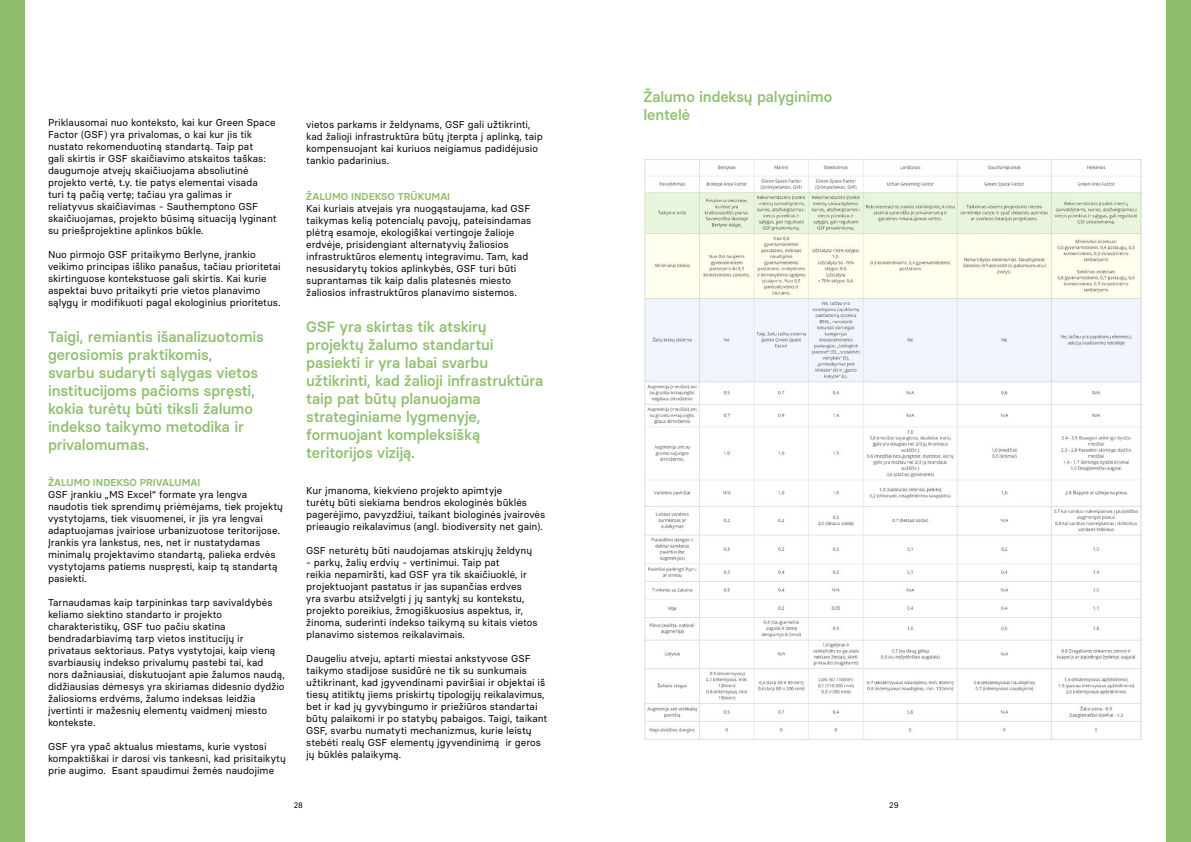
<style>
.page{position:relative;width:1191px;height:842px;background:#fff}
.page>*{position:absolute;margin:0;border:0;box-sizing:border-box;transform-origin:0 0}
.t1{font:500 15px/18px "Basier Square";letter-spacing:-.005em;color:#8fbf6e}
.t2{font:10px/12px "Basier Square";color:#000}
.t3{font:600 10px "Basier Square";color:#8fbf6e}
.t4{font:8px "Basier Square";color:#000}
</style>
<div class="page">
<div style="left:0;top:0;width:24px;height:842px;background:#8fbf6e"></div>
<div style="left:1167px;top:0;width:24px;height:842px;background:#8fbf6e"></div>
<img style="left:644px;top:159px;width:498px;height:581px">
<p class="t2" style="left:48px;top:116px;width:230px">Priklausomai nuo konteksto, kai kur Green Space Factor (GSF) yra privalomas, o kai kur jis tik nustato rekomenduotiną standartą. Taip pat<br>gali skirtis ir GSF skaičiavimo atskaitos taškas: daugumoje atvejų skaičiuojama absoliutinė projekto vertė, t.y. tie patys elementai visada<br>turi tą pačią vertę; tačiau yra galimas ir reliatyvus skaičiavimas - Sauthemptono GSF skaičiuojamas, projekto būsimą situaciją lyginant su priešprojektine aplinkos būkle.</p>
<p class="t2" style="left:48px;top:248px;width:234px">Nuo pirmojo GSF pritaikymo Berlyne, įrankio veikimo principas išliko panašus, tačiau prioritetai skirtinguose kontekstuose gali skirtis. Kai kurie aspektai buvo pritaikyti prie vietos planavimo sąlygų ir modifikuoti pagal ekologinius prioritetus.</p>
<h1 class="t1" style="left:48px;top:328px;width:217px">Taigi, remiantis išanalizuotomis gerosiomis praktikomis,<br>svarbu sudaryti sąlygas vietos institucijoms pačioms spręsti, kokia turėtų būti tiksli žalumo indekso taikymo metodika ir privalomumas.</h1>
<p class="t3" style="left:48px;top:476px;width:154px">ŽALUMO INDEKSO PRIVALUMAI</p>
<p class="t2" style="left:48px;top:488px;width:236px">GSF įrankiu „MS Excel“ formate yra lengva naudotis tiek sprendimų priėmėjams, tiek projektų vystytojams, tiek visuomenei, ir jis yra lengvai adaptuojamas įvairiose urbanizuotose teritorijose.<br>Įrankis yra lankstus, nes, net ir nustatydamas minimalų projektavimo standartą, palieka erdvės vystytojams patiems nuspręsti, kaip tą standartą pasiekti.</p>
<p class="t2" style="left:48px;top:596px;width:238px">Tarnaudamas kaip tarpininkas tarp savivaldybės keliamo siektino standarto ir projekto charakteristikų, GSF tuo pačiu skatina bendradarbiavimą tarp vietos institucijų ir privataus sektoriaus. Patys vystytojai, kaip vieną svarbiausių indekso privalumų pastebi tai, kad nors dažniausiai, diskutuojant apie žalumos naudą, didžiausias dėmesys yra skiriamas didesnio dydžio žaliosioms erdvėms, žalumo indeksas leidžia įvertinti ir mažesnių elementų vaidmenį miesto kontekste.</p>
<p class="t2" style="left:48px;top:740px;width:239px">GSF yra ypač aktualus miestams, kurie vystosi kompaktiškai ir darosi vis tankesni, kad prisitaikytų prie augimo. Esant spaudimui žemės naudojime</p>
<p class="t2" style="left:306px;top:118px;width:238px">vietos parkams ir želdynams, GSF gali užtikrinti, kad žalioji infrastruktūra būtų įterpta į aplinką, taip kompensuojant kai kuriuos neigiamus padidėjusio tankio padarinius.</p>
<p class="t3" style="left:306px;top:190px;width:145px">ŽALUMO INDEKSO TRŪKUMAI</p>
<p class="t2" style="left:306px;top:202px;width:226px">Kai kuriais atvejais yra nuogąstaujama, kad GSF taikymas kelią potencialų pavojų, pateisindamas plėtrą esamoje, ekologiškai vertingoje žalioje erdvėje, prisidengiant alternatyvių žaliosios infrastruktūros elementų integravimu. Tam, kad nesusidarytų tokios aplinkybės, GSF turi būti suprantamas tik kaip dalis platesnės miesto žaliosios infrastruktūros planavimo sistemos.</p>
<h1 class="t1" style="left:306px;top:318px;width:238px">GSF yra skirtas tik atskirų projektų žalumo standartui pasiekti ir yra labai svarbu užtikrinti, kad žalioji infrastruktūra taip pat būtų planuojama strateginiame lygmenyje, formuojant kompleksišką teritorijos viziją.</h1>
<p class="t2" style="left:306px;top:484px;width:241px">Kur įmanoma, kiekvieno projekto apimtyje<br>turėtų būti siekiama bendros ekologinės būklės pagerėjimo, pavyzdžiui, taikant biologinės įvairovės prieaugio reikalavimus (angl. biodiversity net gain).</p>
<p class="t2" style="left:306px;top:544px;width:228px">GSF neturėtų būti naudojamas atskirųjų želdynų</p>
<p class="t2" style="left:306px;top:556px;width:233px">- parkų, žalių erdvių - vertinimui. Taip pat<br>reikia nepamiršti, kad GSF yra tik skaičiuoklė, ir projektuojant pastatus ir jas supančias erdves yra svarbu atsižvelgti į jų santykį su kontekstu, projekto poreikius, žmogiškuosius aspektus, ir, žinoma, suderinti indekso taikymą su kitais vietos planavimo sistemos reikalavimais.</p>
<p class="t2" style="left:306px;top:652px;width:243px">Daugeliu atveju, aptarti miestai ankstyvose GSF taikymo stadijose susidūrė ne tik su sunkumais užtikrinant, kad įgyvendinami paviršiai ir objektai iš tiesų atitiktų jiems priskirtų tipologijų reikalavimus, bet ir kad jų gyvybingumo ir priežiūros standartai būtų palaikomi ir po statybų pabaigos. Taigi, taikant GSF, svarbu numatyti mechanizmus, kurie leistų stebėti realų GSF elementų įgyvendinimą ir geros jų būklės palaikymą.</p>
<h1 class="t1" style="left:643px;top:88px;width:190px">Žalumo indeksų palyginimo lentelė</h1>
<p class="t4" style="left:294px;top:800px;width:11px">28</p>
<p class="t4" style="left:889px;top:800px;width:11px">29</p>
</div>
